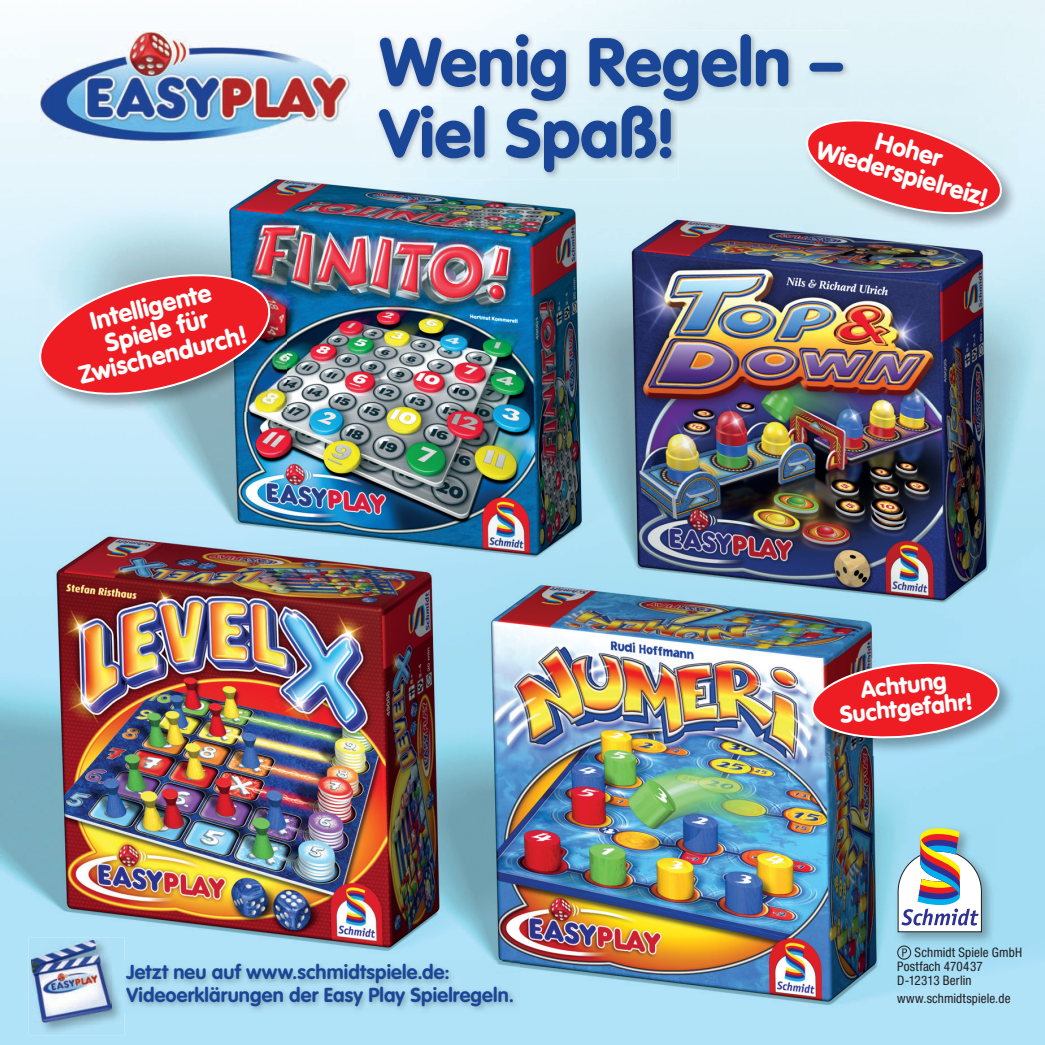
<style>
.page{position:relative;width:1045px;height:1045px;background:#fff}
.page>*{position:absolute;margin:0;border:0;box-sizing:border-box;transform-origin:0 0}
.t1{font:900 24.85px/24.8px "VAG Rounded Std";color:#fff;text-align:center}
.t2{font:900 23.28px/23.3px "VAG Rounded Std";color:#fff;text-align:center}
.t3{font:700 19.95px/22.1px "VAG Rounded Std";letter-spacing:.01em;color:#1a4698}
.t4{font:condensed 13.12px/14px "Helvetica Neue LT Std";letter-spacing:.01em;color:#231f20}
</style>
<div class="page">
<img style="left:0;top:0;width:1045px;height:1045px">
<img style="left:29px;top:937px;width:95px;height:98px">
<img style="left:31px;top:940px;width:80px;height:82px">
<img style="left:123px;top:960px;width:397px;height:53px">
<img style="left:376px;top:30px;width:474px;height:72px">
<img style="left:376px;top:102px;width:3px;height:6px">
<img style="left:809px;top:659px;width:207px;height:96px">
<svg style="left:810px;top:659px;width:190px;height:82px;background:#d35058"></svg>
<img style="left:40px;top:31px;width:313px;height:112px">
<img style="left:36px;top:271px;width:251px;height:141px">
<svg style="left:34px;top:267px;width:242px;height:135px;background:#c95a64"></svg>
<img style="left:803px;top:117px;width:215px;height:114px">
<svg style="left:379px;top:34px;width:629px;height:185px;background:#b7b7ca"></svg>
<img style="left:895px;top:825px;width:100px;height:120px">
<svg style="left:897px;top:828px;width:85px;height:104px"></svg>
<svg style="left:897px;top:945px;width:14px;height:14px"></svg>
<p class="t1" style="left:65px;top:316px;width:172px;rotate:-14deg">Intelligente<br>Spiele für<br>Zwischendurch!</p>
<p class="t3" style="left:126px;top:962px;width:389px">Jetzt neu auf www.schmidtspiele.de:<br>Videoerklärungen der Easy Play Spielregeln.</p>
<p class="t1" style="left:879px;top:129px;width:70px;rotate:16deg">Hoher</p>
<p class="t1" style="left:820px;top:138px;width:178px;rotate:16deg">Wiederspielreiz!</p>
<p class="t2" style="left:836px;top:681px;width:134px;rotate:-6deg">Achtung<br>Suchtgefahr!</p>
<p class="t4" style="left:897px;top:945px;width:126px;text-indent:17px">Schmidt Spiele GmbH<br>Postfach 470437<br>D-12313 Berlin</p>
<p class="t4" style="left:897px;top:991px;width:115px">www.schmidtspiele.de</p>
</div>
